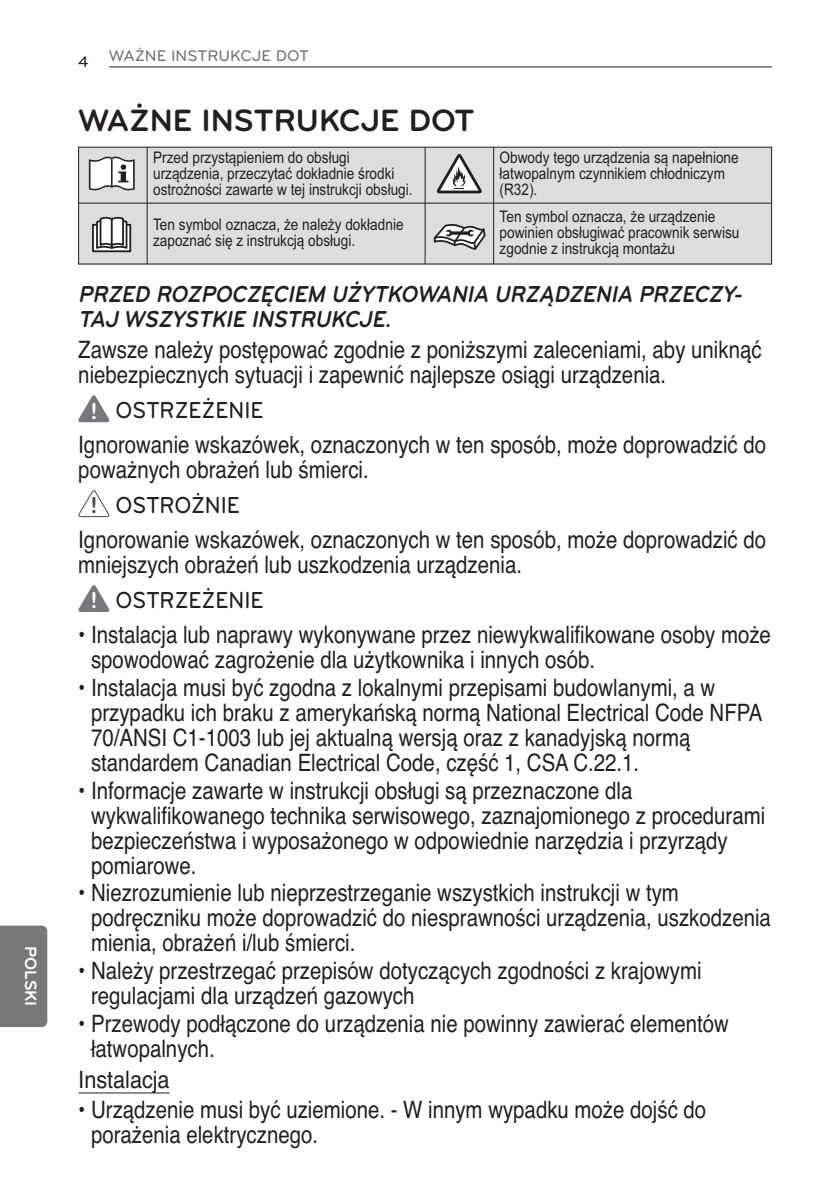
<style>
.page{position:relative;width:840px;height:1191px;background:#fff}
.page>*{position:absolute;margin:0;border:0;box-sizing:border-box;transform-origin:0 0}
.t1{font:700 32px "Bryant LG";color:#231f20}
.t2{font:24px/25px "Helvetica";color:#231f20;scale:.85 1}
.t3{font:italic 700 24px/25px "Bryant LG";color:#231f20;scale:.9 1}
.t4{font:24px "Helvetica";color:#231f20;scale:.9 1}
.t5{font:500 24px "Bryant LG";color:#231f20;scale:.9 1}
.t6{font:700 24px "Bryant LG";color:#fff}
.t7{font:700 24px "Bryant LG";color:#4b4c4d}
.t8{font:700 17px "Bryant LG";color:#fff}
.t9{font:16px/16px "Arial";color:#231f20;scale:.85 1}
.t10{font:500 16px "Bryant LG";color:#757679}
.t11{font:500 16px "Bryant LG";color:#231f20}
.s1{font-family:"Bryant LG";font-weight:500}
</style>
<div class="page">
<div style="left:0;top:925px;width:47px;height:102px;background:#76787b"></div>
<div style="left:19px;top:927px;width:26px;height:98px;background:#76787b"></div>
<hr style="left:109px;top:67px;width:662px;height:1px;background:#231f20">
<hr style="left:78px;top:1092px;width:91px;height:1px;background:#231f20">
<svg style="left:78px;top:395px;width:32px;height:27px"></svg>
<svg style="left:78px;top:490px;width:32px;height:27px"></svg>
<svg style="left:78px;top:585px;width:32px;height:27px"></svg>
<div style="left:78px;top:147px;width:69px;height:56px;background:#dcdddf"></div>
<svg style="left:89px;top:156px;width:46px;height:34px;background:#c7c7c7"></svg>
<div style="left:147px;top:147px;width:278px;height:56px;background:#dcdddf"></div>
<div style="left:425px;top:147px;width:68px;height:56px;background:#dcdddf"></div>
<svg style="left:436px;top:154px;width:46px;height:39px"></svg>
<div style="left:493px;top:147px;width:278px;height:56px;background:#dcdddf"></div>
<div style="left:78px;top:203px;width:69px;height:61px;background:#dcdddf"></div>
<div style="left:92px;top:224px;width:39px;height:28px;border:2px solid #231f20"></div>
<svg style="left:95px;top:216px;width:33px;height:34px"></svg>
<div style="left:147px;top:203px;width:278px;height:61px;background:#dcdddf"></div>
<div style="left:425px;top:203px;width:68px;height:61px;background:#dcdddf"></div>
<svg style="left:433px;top:224px;width:52px;height:26px"></svg>
<div style="left:493px;top:203px;width:278px;height:61px;background:#dcdddf"></div>
<hr style="left:78px;top:147px;width:1px;height:117px;background:#231f20">
<hr style="left:147px;top:147px;width:1px;height:117px;background:#231f20">
<hr style="left:424px;top:147px;width:1px;height:117px;background:#231f20">
<hr style="left:493px;top:147px;width:1px;height:117px;background:#231f20">
<hr style="left:770px;top:147px;width:1px;height:117px;background:#231f20">
<hr style="left:78px;top:147px;width:693px;height:1px;background:#231f20">
<hr style="left:78px;top:203px;width:693px;height:1px;background:#231f20">
<hr style="left:78px;top:264px;width:693px;height:1px;background:#231f20">
<p class="t8" style="left:36px;top:945px;width:62px;rotate:90deg">POLSKI</p>
<p class="t10" style="left:109px;top:47px;width:201px">WAŻNE INSTRUKCJE DOT</p>
<p class="t11" style="left:78px;top:52px;width:12px">4</p>
<p class="t1" style="left:78px;top:109px;width:397px">WAŻNE INSTRUKCJE DOT</p>
<p class="t9" style="left:153px;top:151px;width:306px">Przed przystąpieniem do obsługi urządzenia, przeczytać dokładnie środki ostrożności zawarte w tej instrukcji obsługi.</p>
<p class="t9" style="left:499px;top:151px;width:283px">Obwody tego urządzenia są napełnione łatwopalnym czynnikiem chłodniczym (R32).</p>
<p class="t9" style="left:153px;top:218px;width:296px">Ten symbol oznacza, że należy dokładnie zapoznać się z instrukcją obsługi.</p>
<p class="t9" style="left:499px;top:210px;width:283px">Ten symbol oznacza, że urządzenie powinien obsługiwać pracownik serwisu zgodnie z instrukcją montażu</p>
<p class="t3" style="left:78px;top:284px;width:743px">PRZED ROZPOCZĘCIEM UŻYTKOWANIA URZĄDZENIA PRZECZY-<br>TAJ WSZYSTKIE INSTRUKCJE.</p>
<p class="t2" style="left:78px;top:339px;width:804px">Zawsze należy postępować zgodnie z poniższymi zaleceniami, aby uniknąć niebezpiecznych sytuacji i zapewnić najlepsze osiągi urządzenia.</p>
<p class="t2" style="left:78px;top:395px;width:810px;line-height:34.6px;text-indent:37px"><span class="s1">OSTRZEŻENIE<br></span>Ignorowanie wskazówek, oznaczonych w ten sposób, może doprowadzić do</p>
<p class="t2" style="left:78px;top:459px;width:343px">poważnych obrażeń lub śmierci.</p>
<p class="t5" style="left:116px;top:491px;width:139px">OSTROŻNIE</p>
<p class="t2" style="left:78px;top:529px;width:810px">Ignorowanie wskazówek, oznaczonych w ten sposób, może doprowadzić do</p>
<p class="t2" style="left:116px;top:549px;width:479px;line-height:35.2px;text-indent:-37px">mniejszych obrażeń lub uszkodzenia urządzenia.<br><span class="s1">OSTRZEŻENIE</span></p>
<p class="t2" style="left:91px;top:624px;width:801px;text-indent:-13px">• Instalacja lub naprawy wykonywane przez niewykwalifikowane osoby może spowodować zagrożenie dla użytkownika i innych osób.</p>
<p class="t2" style="left:91px;top:677px;width:791px;text-indent:-13px">• Instalacja musi być zgodna z lokalnymi przepisami budowlanymi, a w przypadku ich braku z amerykańską normą National Electrical Code NFPA 70/ANSI C1-1003 lub jej aktualną wersją oraz z kanadyjską normą standardem Canadian Electrical Code, część 1, CSA C.22.1.</p>
<p class="t2" style="left:91px;top:780px;width:794px;text-indent:-13px">• Informacje zawarte w instrukcji obsługi są przeznaczone dla wykwalifikowanego technika serwisowego, zaznajomionego z procedurami bezpieczeństwa i wyposażonego w odpowiednie narzędzia i przyrządy pomiarowe.</p>
<p class="t2" style="left:91px;top:882px;width:800px;text-indent:-13px">• Niezrozumienie lub nieprzestrzeganie wszystkich instrukcji w tym podręczniku może doprowadzić do niesprawności urządzenia, uszkodzenia mienia, obrażeń i/lub śmierci.</p>
<p class="t2" style="left:91px;top:960px;width:719px;text-indent:-13px">• Należy przestrzegać przepisów dotyczących zgodności z krajowymi regulacjami dla urządzeń gazowych</p>
<p class="t2" style="left:91px;top:1013px;width:751px;text-indent:-13px">• Przewody podłączone do urządzenia nie powinny zawierać elementów łatwopalnych.</p>
<p class="t4" style="left:78px;top:1070px;width:103px">Instalacja</p>
<p class="t2" style="left:91px;top:1099px;width:724px;text-indent:-13px">• Urządzenie musi być uziemione. - W innym wypadku może dojść do porażenia elektrycznego.</p>
<p class="t6" style="left:90px;top:402px;width:9px">!</p>
<p class="t7" style="left:90px;top:497px;width:9px">!</p>
<p class="t6" style="left:90px;top:592px;width:9px">!</p>
</div>
